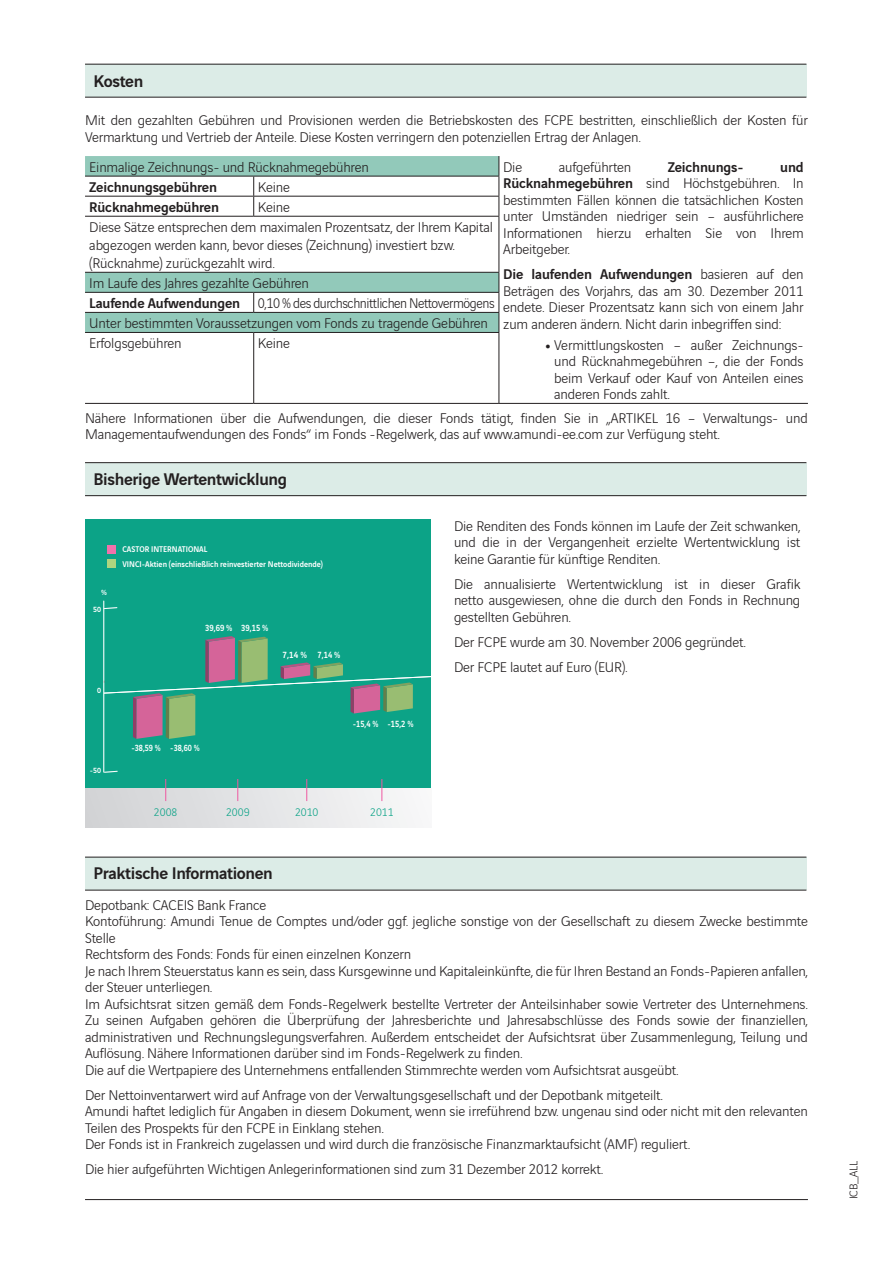
<style>
.page{position:relative;width:893px;height:1263px;background:#fff}
.page>*{position:absolute;margin:0;border:0;box-sizing:border-box;transform-origin:0 0}
.t1{font:500 18px "Vinci Sans";letter-spacing:-.02em;color:#231f20}
.t2{font:300 15px/16.5px "Vinci Sans";letter-spacing:-.01em;color:#231f20}
.t3{font:500 15px "Vinci Sans";letter-spacing:-.01em;color:#231f20}
.t4{font:300 12px "Vinci Sans";letter-spacing:-.02em;color:#231f20}
.t5{font:300 11.7px "Vinci Sans";color:#0ca387}
.t6{font:500 9.6px "Vinci Sans";color:#fff;scale:.86 1}
.t7{font:500 9.6px "Vinci Sans";color:#fff;scale:.87 1}
.t8{font:500 9.6px "Vinci Sans";color:#fff;scale:.89 1}
.t9{font:500 9.6px "Vinci Sans";color:#fff;scale:.95 1}
.t10{font:500 8.85px "Vinci Sans";color:#fff;scale:.94 1}
.t11{font:500 7.95px "Vinci Sans";color:#fff}
.s1{font-weight:500}
.s2{font-weight:900}
</style>
<div class="page">
<hr style="left:85px;top:1199px;width:723px;height:1px;background:#231f20">
<div style="left:85px;top:64px;width:721px;height:33px;background:#dcece7"></div>
<hr style="left:85px;top:64px;width:721px;height:1px;background:#231f20">
<hr style="left:85px;top:97px;width:721px;height:1px;background:#231f20">
<svg style="left:85px;top:156px;width:414px;height:176px"></svg>
<hr style="left:499px;top:403px;width:309px;height:1px;background:#231f20">
<hr style="left:85px;top:176px;width:169px;height:1px;background:#231f20">
<hr style="left:254px;top:176px;width:245px;height:1px;background:#231f20">
<hr style="left:85px;top:196px;width:169px;height:1px;background:#231f20">
<hr style="left:254px;top:196px;width:245px;height:1px;background:#231f20">
<hr style="left:85px;top:216px;width:169px;height:1px;background:#231f20">
<hr style="left:254px;top:216px;width:245px;height:1px;background:#231f20">
<hr style="left:85px;top:272px;width:169px;height:1px;background:#231f20">
<hr style="left:254px;top:272px;width:245px;height:1px;background:#231f20">
<hr style="left:85px;top:292px;width:169px;height:1px;background:#231f20">
<hr style="left:254px;top:292px;width:245px;height:1px;background:#231f20">
<hr style="left:85px;top:312px;width:169px;height:1px;background:#231f20">
<hr style="left:254px;top:312px;width:245px;height:1px;background:#231f20">
<hr style="left:85px;top:332px;width:169px;height:1px;background:#231f20">
<hr style="left:254px;top:332px;width:245px;height:1px;background:#231f20">
<hr style="left:85px;top:403px;width:169px;height:1px;background:#231f20">
<hr style="left:254px;top:403px;width:245px;height:1px;background:#231f20">
<svg style="left:253px;top:176px;width:1px;height:40px"></svg>
<svg style="left:499px;top:156px;width:1px;height:60px"></svg>
<hr style="left:499px;top:217px;width:1px;height:55px;background:#231f20">
<svg style="left:253px;top:293px;width:1px;height:19px"></svg>
<svg style="left:499px;top:273px;width:1px;height:59px"></svg>
<hr style="left:253px;top:333px;width:1px;height:70px;background:#231f20">
<hr style="left:499px;top:333px;width:1px;height:70px;background:#231f20">
<div style="left:85px;top:463px;width:721px;height:33px;background:#dcece7"></div>
<hr style="left:85px;top:462px;width:721px;height:1px;background:#231f20">
<hr style="left:85px;top:495px;width:721px;height:1px;background:#231f20">
<div style="left:85px;top:519px;width:345px;height:271px;background:#0ca387"></div>
<div style="left:85px;top:789px;width:346px;height:38px;background:linear-gradient(to right,#d1d2d4,#f7f7f8)"></div>
<hr style="left:104px;top:601px;width:1px;height:171px;background:#fff">
<svg style="left:103px;top:607px;width:15px;height:2px"></svg>
<svg style="left:104px;top:771px;width:14px;height:2px"></svg>
<svg style="left:103px;top:636px;width:328px;height:103px"></svg>
<svg style="left:165px;top:779px;width:1px;height:22px"></svg>
<svg style="left:238px;top:779px;width:1px;height:22px"></svg>
<svg style="left:306px;top:779px;width:1px;height:22px"></svg>
<svg style="left:382px;top:779px;width:1px;height:22px"></svg>
<div style="left:107px;top:546px;width:8px;height:8px;background:#f171ab"></div>
<div style="left:107px;top:559px;width:8px;height:8px;background:#aed57f"></div>
<div style="left:85px;top:857px;width:721px;height:33px;background:#dcece7"></div>
<hr style="left:85px;top:857px;width:721px;height:1px;background:#231f20">
<hr style="left:85px;top:890px;width:721px;height:1px;background:#231f20">
<p class="t1" style="left:94px;top:67px;width:51px">Kosten</p>
<p class="t2" style="left:85px;top:111px;width:724px">Mit den gezahlten Gebühren und Provisionen werden die Betriebskosten des FCPE bestritten, einschließlich der Kosten für<br>Vermarktung und Vertrieb der Anteile. Diese Kosten verringern den potenziellen Ertrag der Anlagen.</p>
<p class="t2" style="left:89px;top:157px;width:281px">Einmalige Zeichnungs- und Rücknahmegebühren</p>
<p class="t2" style="left:503px;top:157px;width:21px">Die</p>
<p class="t2" style="left:559px;top:157px;width:74px">aufgeführten</p>
<p class="t3" style="left:668px;top:155px;width:77px">Zeichnungs-</p>
<p class="t2" style="left:503px;top:157px;width:302px;text-align:justify;text-indent:277px"><span class="s1">und Rücknahmegebühren</span> sind Höchstgebühren. In bestimmten Fällen können die tatsächlichen Kosten unter Umständen niedriger sein – ausführlichere Informationen hierzu erhalten Sie von Ihrem Arbeitgeber.</p>
<p class="t2" style="left:503px;top:265px;width:302px;text-align:justify"><span class="s1">Die laufenden Aufwendungen</span> basieren auf den Beträgen des Vorjahrs, das am 30. Dezember 2011 endete. Dieser Prozentsatz kann sich von einem Jahr zum anderen ändern. Nicht darin inbegriffen sind:</p>
<p class="t2" style="left:554px;top:335px;width:251px;text-align:justify;text-indent:-9px"><span class="s2">•</span> Vermittlungskosten – außer Zeichnungs&shy;und Rücknahmegebühren –, die der Fonds beim Verkauf oder Kauf von Anteilen eines anderen Fonds zahlt.</p>
<p class="t3" style="left:89px;top:175px;width:129px">Zeichnungsgebühren</p>
<p class="t2" style="left:258px;top:177px;width:34px">Keine</p>
<p class="t3" style="left:89px;top:195px;width:131px">Rücknahmegebühren</p>
<p class="t2" style="left:89px;top:196px;width:405px;line-height:20.1px;text-indent:169px">Keine<br>Diese Sätze entsprechen dem maximalen Prozentsatz, der Ihrem Kapital</p>
<p class="t2" style="left:89px;top:235px;width:367px;line-height:18px">abgezogen werden kann, bevor dieses (Zeichnung) investiert bzw. (Rücknahme) zurückgezahlt wird.</p>
<p class="t2" style="left:89px;top:272px;width:407px;line-height:20.1px">Im Laufe des Jahres gezahlte Gebühren<br><span class="s1">Laufende Aufwendungen</span> 0,10 % des durchschnittlichen Nettovermögens Unter bestimmten Voraussetzungen vom Fonds zu tragende Gebühren Erfolgsgebühren</p>
<p class="t2" style="left:258px;top:334px;width:34px">Keine</p>
<p class="t2" style="left:85px;top:408px;width:724px">Nähere Informationen über die Aufwendungen, die dieser Fonds tätigt, finden Sie in „ARTIKEL 16 – Verwaltungs- und<br>Managementaufwendungen des Fonds“ im Fonds -Regelwerk, das auf www.amundi-ee.com zur Verfügung steht.</p>
<p class="t1" style="left:94px;top:465px;width:195px">Bisherige Wertentwicklung</p>
<p class="t11" style="left:101px;top:587px;width:7px">%</p>
<p class="t11" style="left:93px;top:603px;width:10px">50</p>
<p class="t11" style="left:97px;top:684px;width:6px">0</p>
<p class="t11" style="left:90px;top:764px;width:13px">-50</p>
<p class="t10" style="left:122px;top:543px;width:92px">CASTOR INTERNATIONAL</p>
<p class="t10" style="left:122px;top:557px;width:215px">VINCI-Aktien (einschließlich reinvestierter Nettodividende)</p>
<p class="t8" style="left:205px;top:620px;width:32px">39,69 %</p>
<p class="t8" style="left:241px;top:621px;width:32px">39,15 %</p>
<p class="t9" style="left:283px;top:647px;width:62px">7,14 % 7,14 %</p>
<p class="t6" style="left:131px;top:740px;width:81px">-38,59 % -38,60 %</p>
<p class="t7" style="left:353px;top:716px;width:71px">-15,4 % -15,2 %</p>
<p class="t5" style="left:154px;top:804px;width:25px">2008</p>
<p class="t5" style="left:226px;top:804px;width:25px">2009</p>
<p class="t5" style="left:295px;top:804px;width:25px">2010</p>
<p class="t5" style="left:370px;top:804px;width:25px">2011</p>
<p class="t2" style="left:454px;top:516px;width:348px;text-align:justify">Die Renditen des Fonds können im Laufe der Zeit schwanken, und die in der Vergangenheit erzielte Wertentwicklung ist keine Garantie für künftige Renditen.</p>
<p class="t2" style="left:454px;top:574px;width:348px;text-align:justify">Die annualisierte Wertentwicklung ist in dieser Grafik netto ausgewiesen, ohne die durch den Fonds in Rechnung gestellten Gebühren.</p>
<p class="t2" style="left:454px;top:628px;width:293px;line-height:25px">Der FCPE wurde am 30. November 2006 gegründet.<br>Der FCPE lautet auf Euro (EUR).</p>
<p class="t1" style="left:94px;top:860px;width:181px">Praktische Informationen</p>
<p class="t2" style="left:85px;top:895px;width:724px">Depotbank: CACEIS Bank France<br>Kontoführung: Amundi Tenue de Comptes und/oder ggf. jegliche sonstige von der Gesellschaft zu diesem Zwecke bestimmte Stelle<br>Rechtsform des Fonds: Fonds für einen einzelnen Konzern<br>Je nach Ihrem Steuerstatus kann es sein, dass Kursgewinne und Kapitaleinkünfte, die für Ihren Bestand an Fonds-Papieren anfallen, der Steuer unterliegen.<br>Im Aufsichtsrat sitzen gemäß dem Fonds-Regelwerk bestellte Vertreter der Anteilsinhaber sowie Vertreter des Unternehmens.<br>Zu seinen Aufgaben gehören die Überprüfung der Jahresberichte und Jahresabschlüsse des Fonds sowie der finanziellen, administrativen und Rechnungslegungsverfahren. Außerdem entscheidet der Aufsichtsrat über Zusammenlegung, Teilung und Auflösung. Nähere Informationen darüber sind im Fonds-Regelwerk zu finden.<br>Die auf die Wertpapiere des Unternehmens entfallenden Stimmrechte werden vom Aufsichtsrat ausgeübt.</p>
<p class="t2" style="left:85px;top:1085px;width:724px">Der Nettoinventarwert wird auf Anfrage von der Verwaltungsgesellschaft und der Depotbank mitgeteilt.<br>Amundi haftet lediglich für Angaben in diesem Dokument, wenn sie irreführend bzw. ungenau sind oder nicht mit den relevanten Teilen des Prospekts für den FCPE in Einklang stehen.<br>Der Fonds ist in Frankreich zugelassen und wird durch die französische Finanzmarktaufsicht (AMF) reguliert.</p>
<p class="t2" style="left:85px;top:1160px;width:520px">Die hier aufgeführten Wichtigen Anlegerinformationen sind zum 31 Dezember 2012 korrekt.</p>
<p class="t4" style="left:845px;top:1199px;width:40px;rotate:-90deg">ICB_ALL</p>
</div>
